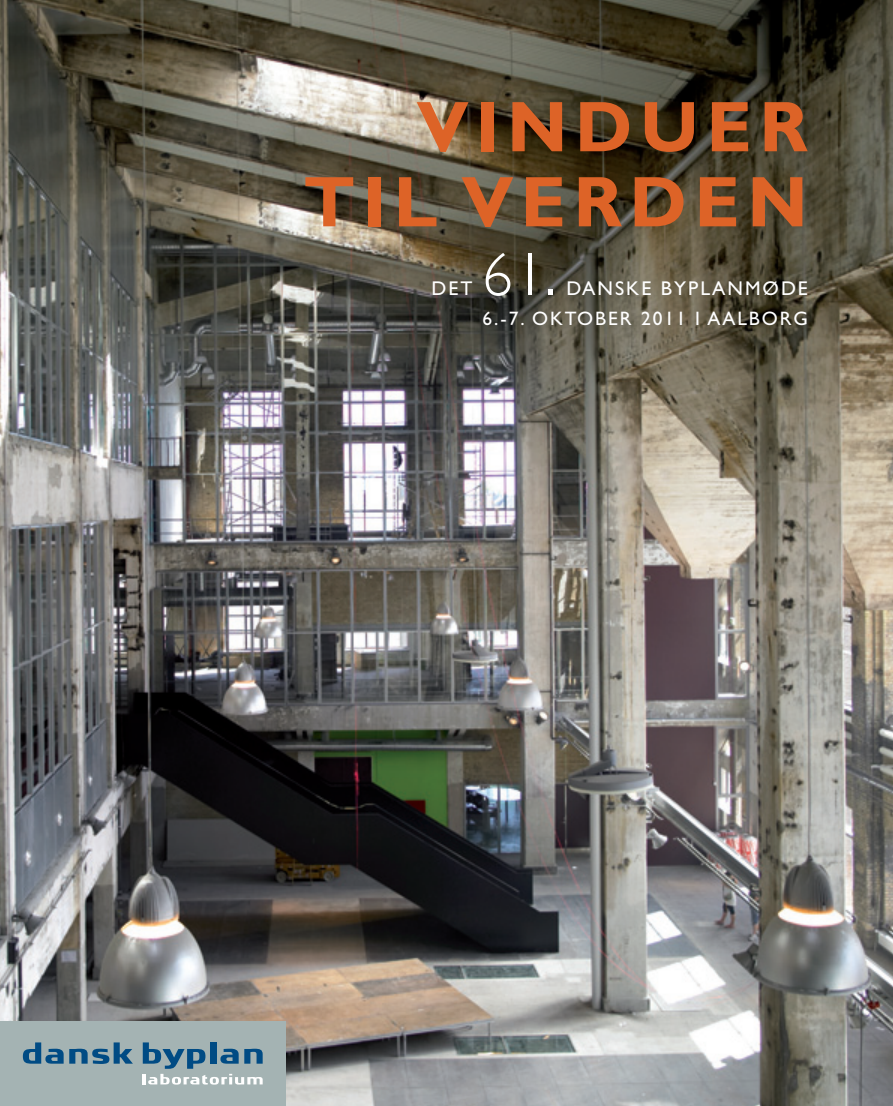
<style>
.page{position:relative;width:893px;height:1106px;background:#fff}
.page>*{position:absolute;margin:0;border:0;box-sizing:border-box;transform-origin:0 0}
.t1{font:700 72px/75px "Gill Sans";letter-spacing:.1em;color:#dd6327;text-align:right}
.t2{font:300 61.5px "Gill Sans";color:#fff}
.t3{font:19.95px "Gill Sans";letter-spacing:.1em;color:#fff}
.t4{font:19.5px "Gill Sans";letter-spacing:.1em;color:#fff}
</style>
<div class="page">
<img style="left:0;top:0;width:893px;height:1106px">
<div style="left:0;top:1021px;width:286px;height:85px;background:#a4b3b3"></div>
<svg style="left:23px;top:1042px;width:110px;height:21px"></svg>
<svg style="left:143px;top:1042px;width:120px;height:42px"></svg>
<h1 class="t1" style="left:303px;top:89px;width:506px">VINDUER<br>TIL VERDEN</h1>
<p class="t3" style="left:432px;top:277px;width:42px">DET</p>
<h2 class="t2" style="left:482px;top:240px;width:75px">61.</h2>
<p class="t3" style="left:566px;top:277px;width:243px">DANSKE BYPLANMØD E</p>
<p class="t4" style="left:483px;top:307px;width:327px">6.-7. OKTOBER 2011 I AALBORG</p>
</div>
